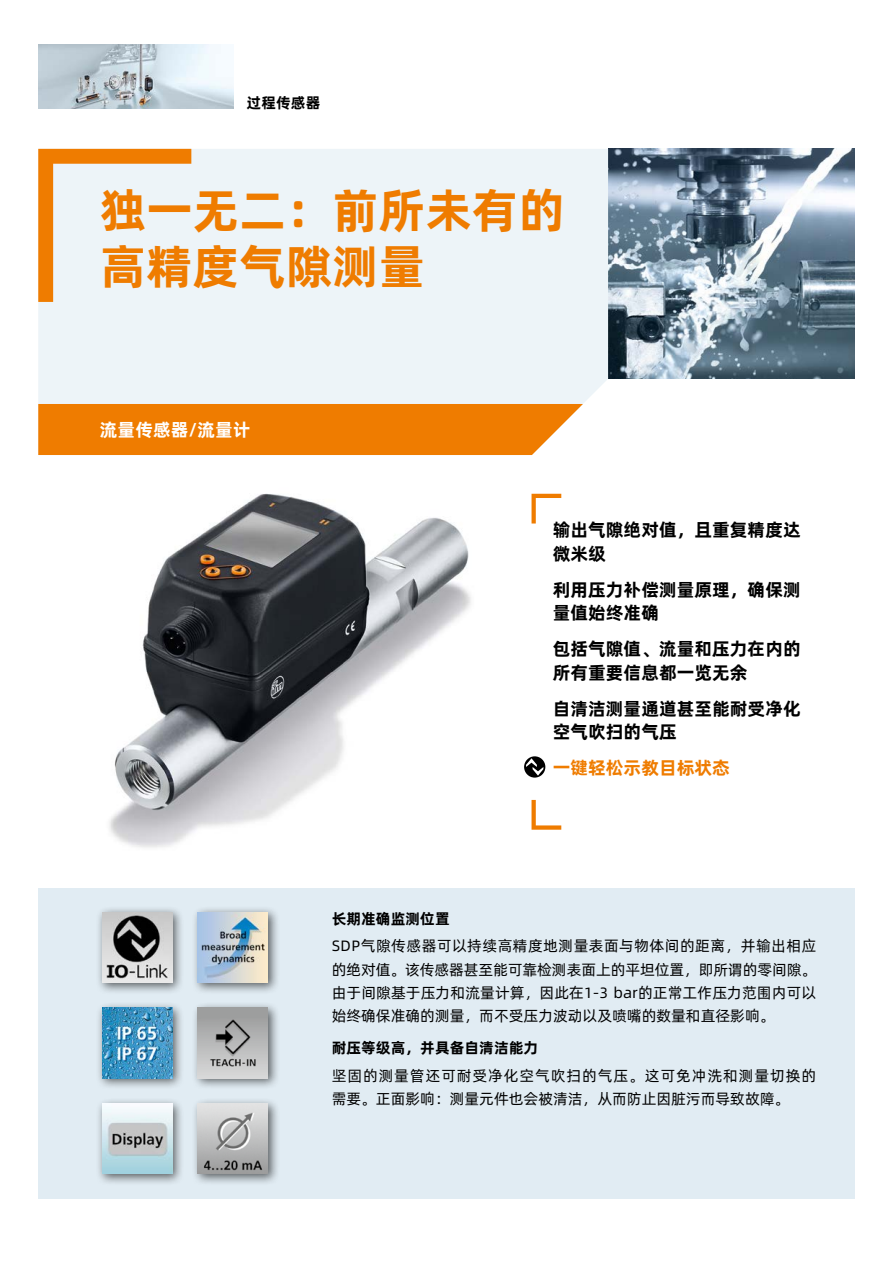
<style>
.page{position:relative;width:893px;height:1263px;background:#fff}
.page>*{position:absolute;margin:0;border:0;box-sizing:border-box;transform-origin:0 0}
.Box_Headline{font:47.25px/55.3px "Alibaba Pu Hui Ti B";color:#ef7c00}
.Features{font:18px/23.4px "Alibaba Pu Hui Ti B";color:#000}
.Features_orange{font:18px "Alibaba Pu Hui Ti B";color:#ef7c00}
.Box_Subheadline{font:18px "Alibaba Pu Hui Ti B";color:#fff}
.Fließtext{font:15px/23.4px "Alibaba Pu Hui Ti R";color:#000;text-align:justify}
.Fließtext-2{font:15px/23.4px "Alibaba Pu Hui Ti R";letter-spacing:.06em;color:#000}
.Fließtext_Headline{font:15px "Alibaba Pu Hui Ti B";color:#000}
.Box_Produktgruppe{font:15px "Alibaba Pu Hui Ti B";color:#000}
</style>
<div class="page">
<img style="left:38px;top:493px;width:468px;height:396px">
<img style="left:608px;top:149px;width:247px;height:229px">
<div style="left:38px;top:149px;width:570px;height:255px;background:#edf4f8"></div>
<div style="left:38px;top:404px;width:545px;height:51px;background:#ef7c00"></div>
<div style="left:38px;top:889px;width:817px;height:310px;background:#e1ecf3"></div>
<svg style="left:38px;top:149px;width:153px;height:153px;background:#edddca"></svg>
<div style="left:192px;top:906px;width:88px;height:88px;background:#000;opacity:.6"></div>
<img style="left:198px;top:912px;width:70px;height:70px">
<div style="left:96px;top:1001px;width:89px;height:89px;background:#000;opacity:.6"></div>
<img style="left:102px;top:1008px;width:70px;height:70px">
<div style="left:192px;top:1001px;width:88px;height:89px;background:#000;opacity:.6"></div>
<img style="left:198px;top:1008px;width:70px;height:70px">
<div style="left:192px;top:1097px;width:88px;height:89px;background:#000;opacity:.6"></div>
<img style="left:198px;top:1103px;width:70px;height:71px">
<div style="left:96px;top:1097px;width:89px;height:89px;background:#000;opacity:.6"></div>
<img style="left:102px;top:1103px;width:70px;height:71px">
<div style="left:96px;top:906px;width:89px;height:88px;background:#000;opacity:.6"></div>
<img style="left:102px;top:912px;width:70px;height:70px">
<img style="left:38px;top:45px;width:196px;height:63px">
<svg style="left:531px;top:494px;width:30px;height:29px"></svg>
<svg style="left:524px;top:756px;width:21px;height:22px"></svg>
<svg style="left:526px;top:758px;width:17px;height:18px"></svg>
<svg style="left:531px;top:800px;width:30px;height:30px"></svg>
<p class="Box_Produktgruppe" style="left:247px;top:91px;width:75px">过程传感器</p>
<p class="Box_Headline" style="left:100px;top:180px;width:466px">独一无二：前所未有的高精度气隙测量</p>
<p class="Box_Subheadline" style="left:100px;top:416px;width:152px">流量传感器/流量计</p>
<p class="Features" style="left:553px;top:517px;width:249px">输出气隙绝对值，且重复精度达微米级</p>
<p class="Features" style="left:553px;top:577px;width:249px">利用压力补偿测量原理，确保测量值始终准确</p>
<p class="Features" style="left:553px;top:636px;width:249px">包括气隙值、流量和压力在内的所有重要信息都一览无余</p>
<p class="Features" style="left:553px;top:696px;width:249px">自清洁测量通道甚至能耐受净化空气吹扫的气压</p>
<p class="Features_orange" style="left:553px;top:754px;width:179px">一键轻松示教目标状态</p>
<p class="Fließtext_Headline" style="left:332px;top:906px;width:120px">长期准确监测位置</p>
<p class="Fließtext" style="left:332px;top:933px;width:486px">SDP气隙传感器可以持续高精度地测量表面与物体间的距离，并输出相应的绝对值。该传感器甚至能可靠检测表面上的平坦位置，即所谓的零间隙。由于间隙基于压力和流量计算，因此在1-3 bar的正常工作压力范围内可以始终确保准确的测量，而不受压力波动以及喷嘴的数量和直径影响。</p>
<p class="Fließtext_Headline" style="left:332px;top:1036px;width:208px">耐压等级高，并具备自清洁能力</p>
<p class="Fließtext-2" style="left:332px;top:1063px;width:486px">坚固的测量管还可耐受净化空气吹扫的气压。这可免冲洗和测量切换的需要。正面影响：测量元件也会被清洁，从而防止因脏污而导致故障。</p>
</div>
